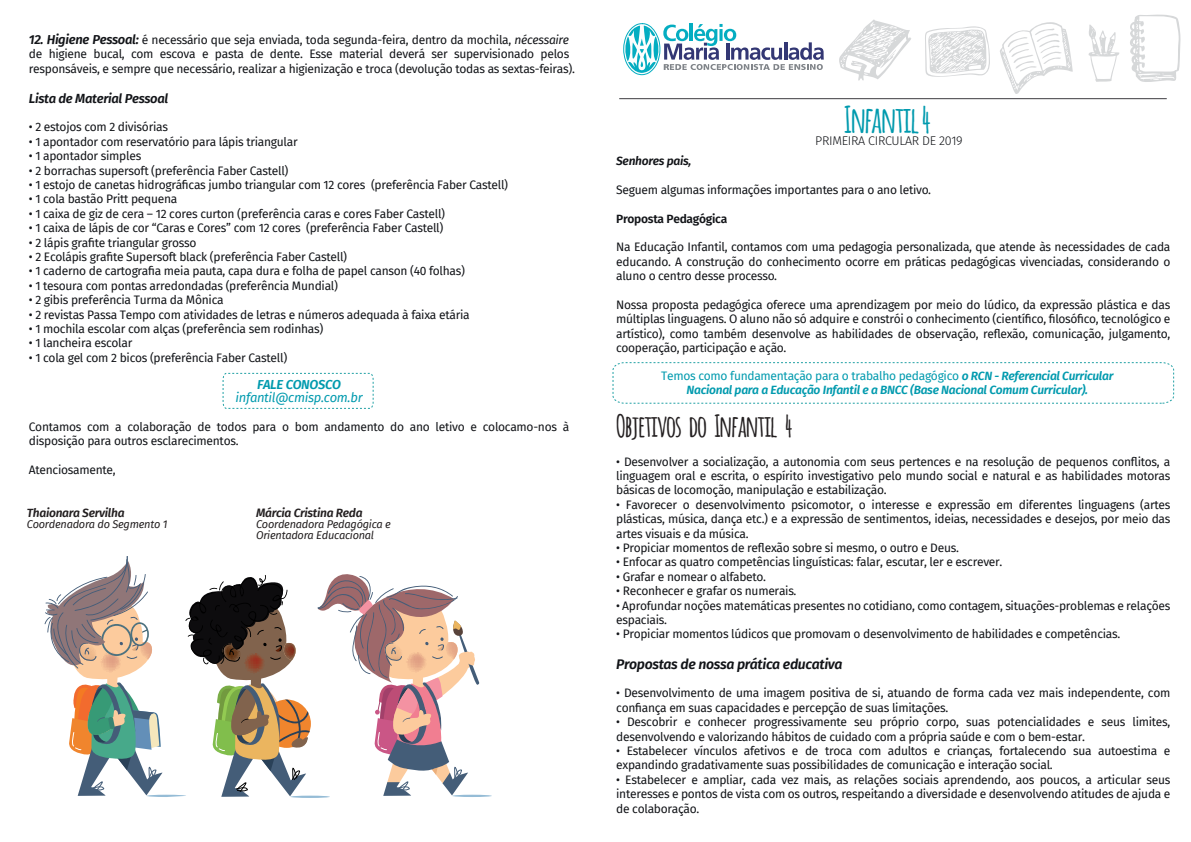
<style>
.page{position:relative;width:1191px;height:842px;background:#fff}
.page>*{position:absolute;margin:0;border:0;box-sizing:border-box;transform-origin:0 0}
.t1{font:700 36.2px "Amatic";letter-spacing:-.025em;color:#009aae}
.t2{font:700 30px "Amatic";letter-spacing:-.025em;color:#231f20}
.t3{font:italic 600 14px "Fira Sans";letter-spacing:-.025em;color:#121418}
.t4{font:italic 600 13px "Fira Sans";letter-spacing:-.025em;color:#121418}
.t5{font:italic 13px "Fira Sans";letter-spacing:-.025em;color:#009aae}
.t6{font:italic 600 13px "Fira Sans";letter-spacing:-.025em;color:#009aae}
.t7{font:300 12.5px "Fira Sans";letter-spacing:-.025em;color:#121418}
.t8{font:12px/14.4px "Fira Sans";letter-spacing:-.025em;color:#121418}
.t9{font:italic 600 12px/14.4px "Fira Sans";letter-spacing:-.025em;color:#009aae;text-align:center}
.t10{font:italic 600 12px "Fira Sans";letter-spacing:-.025em;color:#231f20}
.t11{font:600 12px "Fira Sans";letter-spacing:-.025em;color:#121418}
.t12{font:italic 600 12px "Fira Sans";letter-spacing:-.025em;color:#121418}
.t13{font:italic 11px/11px "Fira Sans";letter-spacing:-.025em;color:#231f20}
.s1{font-weight:600;font-style:italic;font-size:13px}
.s2{font-style:italic}
.s3{font-weight:400;font-style:normal}
</style>
<div class="page">
<svg style="left:612px;top:362px;width:562px;height:42px"></svg>
<svg style="left:223px;top:373px;width:151px;height:36px"></svg>
<hr style="left:619px;top:98px;width:547px;height:1px;background:#3d3c41">
<svg style="left:623px;top:23px;width:200px;height:52px"></svg>
<svg style="left:839px;top:20px;width:72px;height:61px"></svg>
<svg style="left:925px;top:26px;width:65px;height:51px"></svg>
<svg style="left:1000px;top:22px;width:72px;height:72px"></svg>
<svg style="left:1088px;top:25px;width:31px;height:57px"></svg>
<svg style="left:1130px;top:15px;width:50px;height:67px"></svg>
<hr style="left:290px;top:796px;width:40px;height:2px;background:#95bcd6;border-radius:50%">
<hr style="left:452px;top:795px;width:40px;height:2px;background:#95bcd6;border-radius:50%">
<svg style="left:317px;top:574px;width:162px;height:222px"></svg>
<svg style="left:44px;top:556px;width:267px;height:241px"></svg>
<p class="t8" style="left:29px;top:32px;width:547px"><span class="s1">12. Higiene Pessoal:</span> é necessário que seja enviada, toda segunda-feira, dentro da mochila, <span class="s2">nécessaire </span>de higiene bucal, com escova e pasta de dente. Esse material deverá ser supervisionado pelos responsáveis, e sempre que necessário, realizar a higienização e troca (devolução todas as sextas-feiras).</p>
<p class="t4" style="left:29px;top:87px;width:141px">Lista de Material Pessoal</p>
<p class="t8" style="left:29px;top:120px;width:141px">• 2 estojos com 2 divisórias</p>
<p class="t8" style="left:29px;top:134px;width:270px">• 1 apontador com reservatório para lápis triangular</p>
<p class="t8" style="left:29px;top:149px;width:114px">• 1 apontador simples</p>
<p class="t8" style="left:29px;top:163px;width:261px">• 2 borrachas supersoft (preferência Faber Castell)</p>
<p class="t8" style="left:29px;top:177px;width:481px">• 1 estojo de canetas hidrográficas jumbo triangular com 12 cores (preferência Faber Castell)</p>
<p class="t8" style="left:29px;top:192px;width:150px">• 1 cola bastão Pritt pequena</p>
<p class="t8" style="left:29px;top:206px;width:418px">• 1 caixa de giz de cera – 12 cores curton (preferência caras e cores Faber Castell)</p>
<p class="t8" style="left:29px;top:221px;width:416px">• 1 caixa de lápis de cor “Caras e Cores” com 12 cores (preferência Faber Castell)</p>
<p class="t8" style="left:29px;top:235px;width:169px">• 2 lápis grafite triangular grosso</p>
<p class="t8" style="left:29px;top:249px;width:320px">• 2 Ecolápis grafite Supersoft black (preferência Faber Castell)</p>
<p class="t8" style="left:29px;top:264px;width:438px">• 1 caderno de cartografia meia pauta, capa dura e folha de papel canson (40 folhas)</p>
<p class="t8" style="left:29px;top:278px;width:311px">• 1 tesoura com pontas arredondadas (preferência Mundial)</p>
<p class="t8" style="left:29px;top:293px;width:196px">• 2 gibis preferência Turma da Mônica</p>
<p class="t8" style="left:29px;top:307px;width:442px">• 2 revistas Passa Tempo com atividades de letras e números adequada à faixa etária</p>
<p class="t8" style="left:29px;top:321px;width:296px">• 1 mochila escolar com alças (preferência sem rodinhas)</p>
<p class="t8" style="left:29px;top:336px;width:105px">• 1 lancheira escolar</p>
<p class="t8" style="left:29px;top:350px;width:260px">• 1 cola gel com 2 bicos (preferência Faber Castell)</p>
<p class="t6" style="left:257px;top:374px;width:85px">FALE CONOSCO</p>
<p class="t5" style="left:235px;top:388px;width:129px">infantil@cmisp.com.br</p>
<p class="t8" style="left:29px;top:419px;width:542px">Contamos com a colaboração de todos para o bom andamento do ano letivo e colocamo-nos à disposição para outros esclarecimentos.</p>
<p class="t8" style="left:29px;top:463px;width:88px">Atenciosamente,</p>
<p class="t10" style="left:27px;top:503px;width:99px">Thaionara Servilha</p>
<p class="t13" style="left:27px;top:518px;width:142px">Coordenadora do Segmento 1</p>
<p class="t10" style="left:256px;top:503px;width:108px">Márcia Cristina Reda</p>
<p class="t13" style="left:256px;top:518px;width:136px">Coordenadora Pedagógica e<br>Orientadora Educacional</p>
<h1 class="t1" style="left:844px;top:93px;width:89px">Infantil4</h1>
<p class="t7" style="left:815px;top:132px;width:149px">PRIMEIRA CIRCULAR DE 2019</p>
<p class="t12" style="left:616px;top:151px;width:77px">Senhores pais,</p>
<p class="t8" style="left:616px;top:182px;width:316px">Seguem algumas informações importantes para o ano letivo.</p>
<p class="t11" style="left:616px;top:209px;width:112px">Proposta Pedagógica</p>
<p class="t8" style="left:616px;top:240px;width:556px;text-align:justify">Na Educação Infantil, contamos com uma pedagogia personalizada, que atende às necessidades de cada educando. A construção do conhecimento ocorre em práticas pedagógicas vivenciadas, considerando o aluno o centro desse processo.</p>
<p class="t8" style="left:616px;top:297px;width:556px;text-align:justify">Nossa proposta pedagógica oferece uma aprendizagem por meio do lúdico, da expressão plástica e das múltiplas linguagens. O aluno não só adquire e constrói o conhecimento (científico, filosófico, tecnológico e artístico), como também desenvolve as habilidades de observação, reflexão, comunicação, julgamento, cooperação, participação e ação.</p>
<p class="t9" style="left:661px;top:368px;width:453px"><span class="s3">Temos como fundamentação para o trabalho pedagógico</span> o RCN - Referencial Curricular<br>Nacional para a Educação Infantil e a BNCC (Base Nacional Comum Curricular).</p>
<h2 class="t2" style="left:616px;top:404px;width:178px">Objetivos do Infantil 4</h2>
<p class="t8" style="left:616px;top:454px;width:556px;text-align:justify">• Desenvolver a socialização, a autonomia com seus pertences e na resolução de pequenos conflitos, a linguagem oral e escrita, o espírito investigativo pelo mundo social e natural e as habilidades motoras básicas de locomoção, manipulação e estabilização.</p>
<p class="t8" style="left:616px;top:497px;width:556px;text-align:justify">• Favorecer o desenvolvimento psicomotor, o interesse e expressão em diferentes linguagens (artes plásticas, música, dança etc.) e a expressão de sentimentos, ideias, necessidades e desejos, por meio das artes visuais e da música.</p>
<p class="t8" style="left:616px;top:540px;width:344px">• Propiciar momentos de reflexão sobre si mesmo, o outro e Deus.</p>
<p class="t8" style="left:616px;top:555px;width:388px">• Enfocar as quatro competências linguísticas: falar, escutar, ler e escrever.</p>
<p class="t8" style="left:616px;top:569px;width:151px">• Grafar e nomear o alfabeto.</p>
<p class="t8" style="left:616px;top:583px;width:182px">• Reconhecer e grafar os numerais.</p>
<p class="t8" style="left:616px;top:598px;width:556px">• Aprofundar noções matemáticas presentes no cotidiano, como contagem, situações-problemas e relações espaciais.</p>
<p class="t8" style="left:616px;top:627px;width:505px">• Propiciar momentos lúdicos que promovam o desenvolvimento de habilidades e competências.</p>
<p class="t3" style="left:616px;top:652px;width:228px">Propostas de nossa prática educativa</p>
<p class="t8" style="left:616px;top:686px;width:555px">• Desenvolvimento de uma imagem positiva de si, atuando de forma cada vez mais independente, com confiança em suas capacidades e percepção de suas limitações.</p>
<p class="t8" style="left:616px;top:714px;width:555px">• Descobrir e conhecer progressivamente seu próprio corpo, suas potencialidades e seus limites, desenvolvendo e valorizando hábitos de cuidado com a própria saúde e com o bem-estar.</p>
<p class="t8" style="left:616px;top:743px;width:556px">• Estabelecer vínculos afetivos e de troca com adultos e crianças, fortalecendo sua autoestima e expandindo gradativamente suas possibilidades de comunicação e interação social.</p>
<p class="t8" style="left:616px;top:772px;width:556px;text-align:justify">• Estabelecer e ampliar, cada vez mais, as relações sociais aprendendo, aos poucos, a articular seus interesses e pontos de vista com os outros, respeitando a diversidade e desenvolvendo atitudes de ajuda e de colaboração.</p>
</div>
